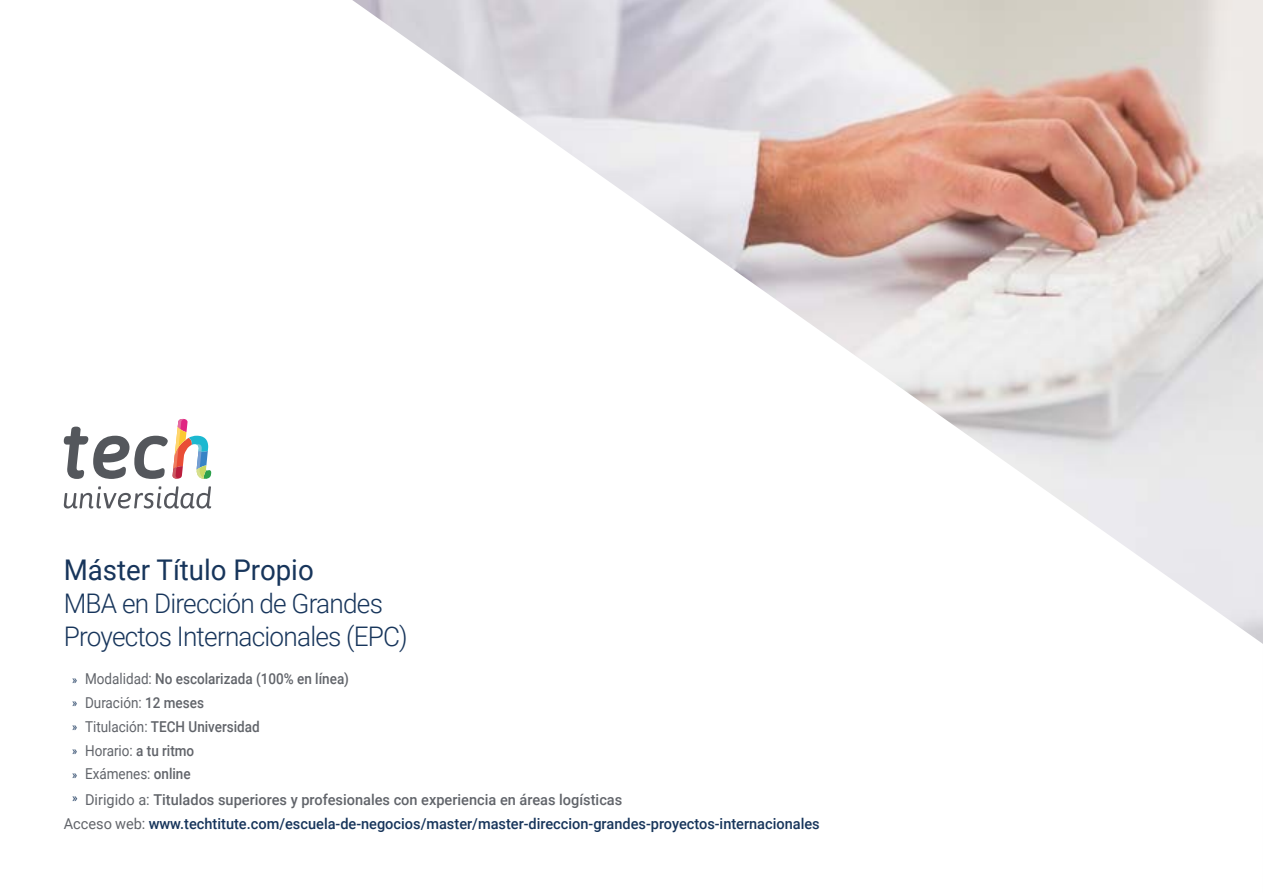
<style>
.page{position:relative;width:1263px;height:893px;background:#fff}
.page>*{position:absolute;margin:0;border:0;box-sizing:border-box;transform-origin:0 0}
.t1{font:28.5px "Roboto";color:#17355b}
.t2{font:300 27px/33px "Roboto";letter-spacing:-.03em;color:#17355b}
.t3{font:500 15px/23.7px "Roboto";color:#17355b}
.t4{font:500 15px/23.7px "Roboto";color:#61646a;scale:.9 1}
.s1{font-weight:400;font-size:12px;color:#17355b}
.s2{font-weight:400}
.s3{font-weight:400;color:#61646a}
.s4{color:#61646a}
</style>
<div class="page">
<img style="left:352px;top:0;width:911px;height:644px">
<svg style="left:64px;top:419px;width:147px;height:60px"></svg>
<svg style="left:64px;top:486px;width:147px;height:22px"></svg>
<h1 class="t1" style="left:64px;top:550px;width:251px">Máster Título Propio</h1>
<h2 class="t2" style="left:64px;top:586px;width:345px">MBA en Dirección de Grandes<br>Proyectos Internacionales (EPC)</h2>
<p class="t4" style="left:72px;top:667px;width:309px"><span class="s1">»</span> <span class="s2">Modalidad:</span> No escolarizada (100% en línea) <span class="s1">»</span> <span class="s2">Duración:</span> 12 meses<br><span class="s1">»</span> <span class="s2">Titulación:</span> TECH Universidad<br><span class="s1">»</span> <span class="s2">Horario:</span> a tu ritmo<br><span class="s1">»</span> <span class="s2">Exámenes:</span> online</p>
<p class="t3" style="left:64px;top:788px;width:757px;text-indent:8px"><sup>»</sup> <span class="s3">Dirigido a:</span> <span class="s4">Titulados superiores y profesionales con experiencia en áreas logísticas<br></span><span class="s3">Acceso web:</span> www.techtitute.com/escuela-de-negocios/master/master-direccion-grandes-proyectos-internacionales</p>
</div>
